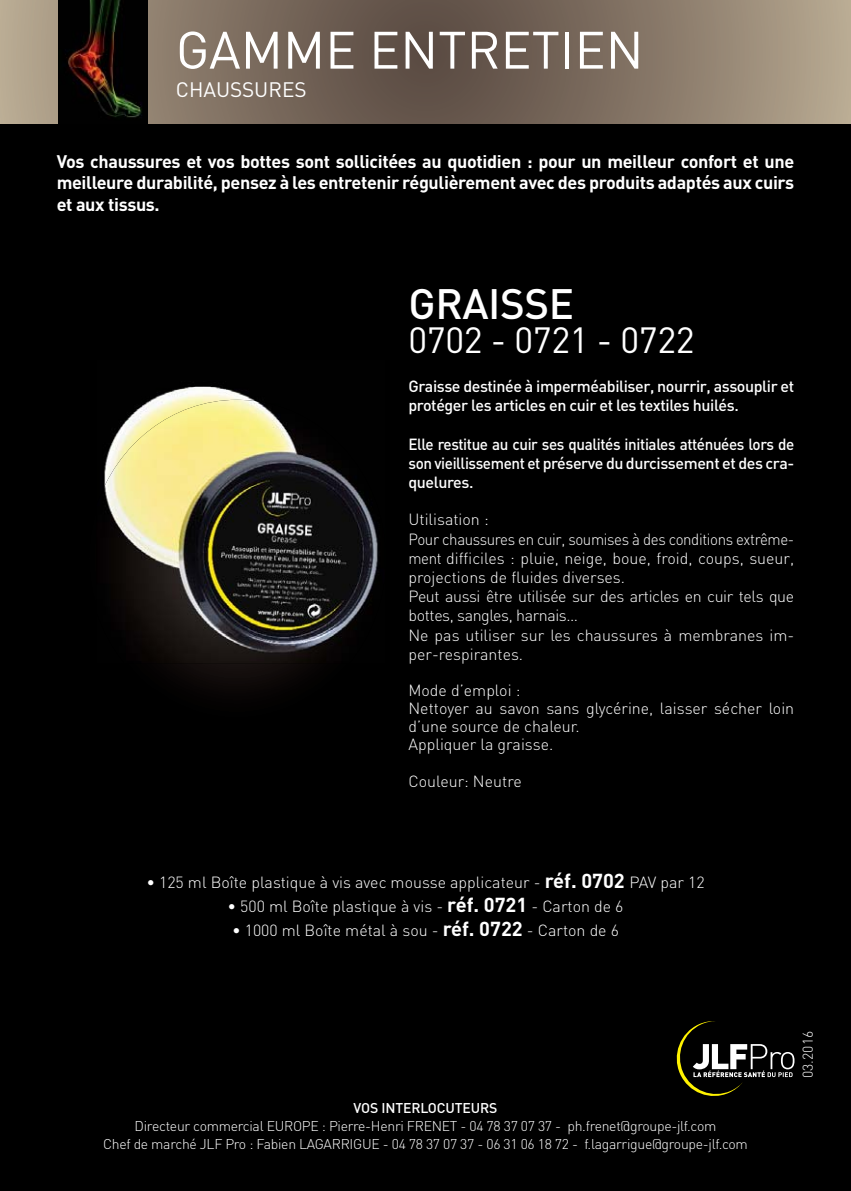
<style>
.page{position:relative;width:851px;height:1191px;background:#fff}
.page>*{position:absolute;margin:0;border:0;box-sizing:border-box;transform-origin:0 0}
.t1{font:51.8px "DIN";color:#fff}
.t2{font:500 42px "DIN";letter-spacing:-.01em;color:#fff}
.t3{font:36px "DIN";letter-spacing:-.01em;color:#fff}
.t4{font:20.8px "DIN";color:#fff}
.t5{font:700 18px/21.6px "DIN";letter-spacing:-.02em;color:#fff;text-align:justify}
.t6{font:300 16px/19.2px "DIN";letter-spacing:-.025em;color:#fff}
.t7{font:300 16px/18px "DIN";color:#fff}
.t8{font:500 16px/19.2px "DIN";letter-spacing:-.025em;color:#fff;text-align:justify;scale:.95 1}
.t9{font:500 16px/19.2px "DIN";letter-spacing:-.025em;color:#fff}
.t10{font:300 14px/18px "DIN";letter-spacing:-.02em;color:#fff;text-align:center}
.t11{font:500 14px "DIN";letter-spacing:-.01em;color:#fff}
.s1{font-weight:700;font-size:20px}
</style>
<div class="page">
<div style="left:0;top:0;width:850px;height:1191px;background:#000"></div>
<svg style="left:0;top:0;width:850px;height:124px;background:#837465"></svg>
<img style="left:58px;top:0;width:90px;height:124px">
<img style="left:165px;top:663px;width:145px;height:28px">
<svg style="left:676px;top:1021px;width:118px;height:75px"></svg>
<img style="left:150px;top:386px;width:105px;height:14px">
<img style="left:104px;top:400px;width:274px;height:263px">
<h1 class="t1" style="left:176px;top:32px;width:469px">GAMME ENTRETIEN</h1>
<h3 class="t4" style="left:176px;top:82px;width:132px">CHAUSSURES</h3>
<p class="t5" style="left:57px;top:153px;width:739px">Vos chaussures et vos bottes sont sollicitées au quotidien : pour un meilleur confort et une meilleure durabilité, pensez à les entretenir régulièrement avec des produits adaptés aux cuirs et aux tissus.</p>
<h2 class="t2" style="left:408px;top:289px;width:167px">GRAISSE</h2>
<h3 class="t3" style="left:408px;top:327px;width:287px">0702 - 0721 - 0722</h3>
<p class="t9" style="left:408px;top:379px;width:387px">Graisse destinée à imperméabiliser, nourrir, assouplir et protéger les articles en cuir et les textiles huilés.</p>
<p class="t8" style="left:408px;top:436px;width:407px">Elle restitue au cuir ses qualités initiales atténuées lors de son vieillissement et préserve du durcissement et des cra&shy;quelures.</p>
<p class="t6" style="left:408px;top:512px;width:387px">Utilisation :<br>Pour chaussures en cuir, soumises à des conditions extrême&shy;ment difficiles : pluie, neige, boue, froid, coups, sueur, projections de fluides diverses.<br>Peut aussi être utilisée sur des articles en cuir tels que bottes, sangles, harnais…<br>Ne pas utiliser sur les chaussures à membranes im&shy;per-respirantes.</p>
<p class="t7" style="left:408px;top:683px;width:387px">Mode d’emploi :<br>Nettoyer au savon sans glycérine, laisser sécher loin d’une source de chaleur.<br>Appliquer la graisse.</p>
<p class="t7" style="left:408px;top:774px;width:115px">Couleur: Neutre</p>
<p class="t7" style="left:146px;top:875px;width:559px">• 125 ml Boîte plastique à vis avec mousse applicateur - <span class="s1">réf. 0702</span> PAV par 12</p>
<p class="t7" style="left:227px;top:899px;width:397px">• 500 ml Boîte plastique à vis - <span class="s1">réf. 0721</span> - Carton de 6</p>
<p class="t7" style="left:232px;top:923px;width:388px">• 1000 ml Boîte métal à sou - <span class="s1">réf. 0722</span> - Carton de 6</p>
<p class="t11" style="left:353px;top:1102px;width:145px">VOS INTERLOCUTEURS</p>
<p class="t10" style="left:103px;top:1118px;width:646px">Directeur commercial EUROPE : Pierre-Henri FRENET - 04 78 37 07 37 - ph.frenet@groupe-jlf.com<br>Chef de marché JLF Pro : Fabien LAGARRIGUE - 04 78 37 07 37 - 06 31 06 18 72 - f.lagarrigue@groupe-jlf.com</p>
<p class="t10" style="left:800px;top:1078px;width:48px;rotate:-90deg">03.2016</p>
</div>
